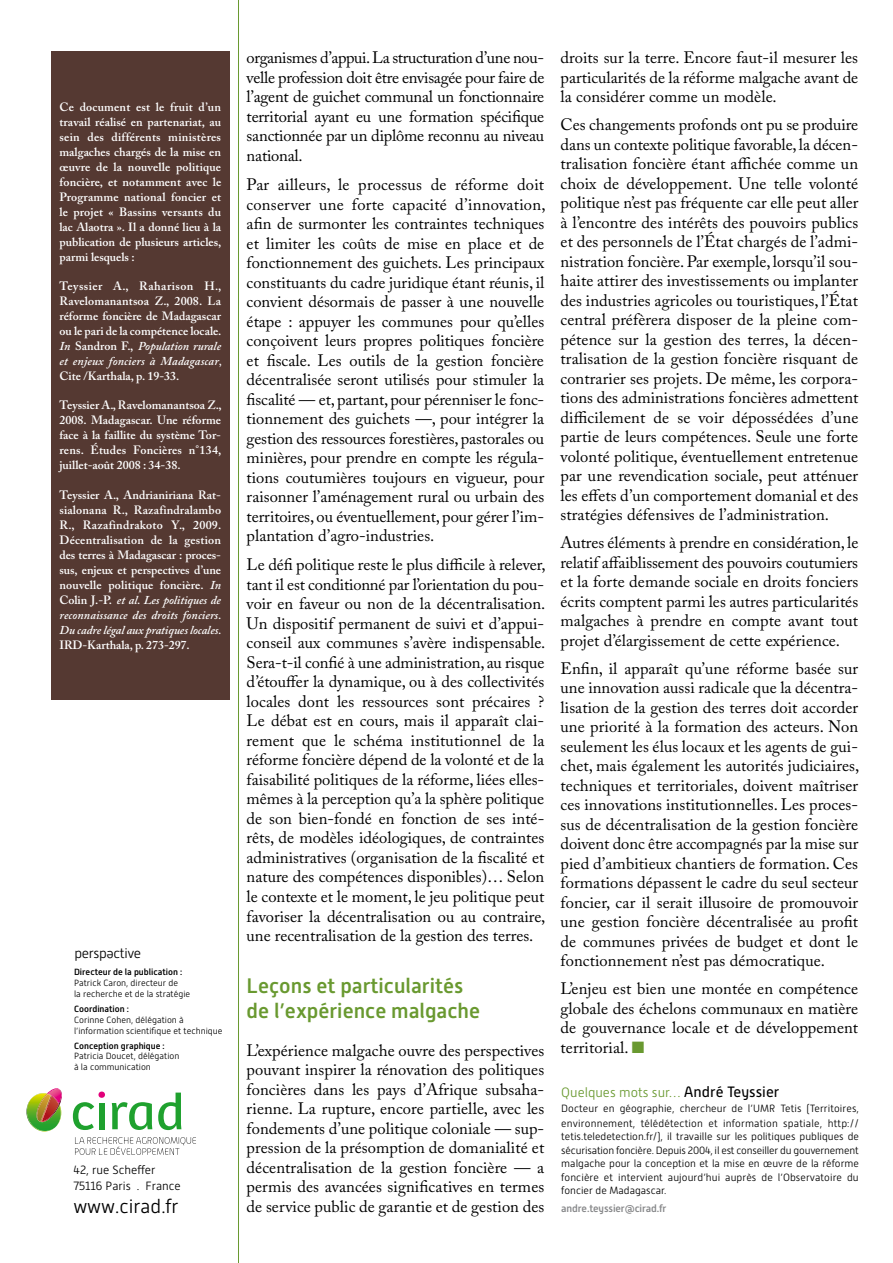
<style>
.page{position:relative;width:893px;height:1263px;background:#fff}
.page>*{position:absolute;margin:0;border:0;box-sizing:border-box;transform-origin:0 0}
.t1{font:500 21px/25.2px "Alwyn New";color:#699930}
.t2{font:300 19.5px "Alwyn New";color:#000}
.t3{font:16.5px/19.5px "Adobe Caslon Pro";letter-spacing:.005em;color:#000;text-align:justify}
.t4{font:300 13.95px "Alwyn New";letter-spacing:-.025em;color:#000}
.t5{font:300 13.5px "Alwyn New";color:#699930}
.t6{font:600 12px/15px "Adobe Caslon Pro";color:#fff;text-align:justify}
.t7{font:300 12px/16.5px "Alwyn New";color:#000}
.t8{font:300 10.5px/13.5px "Alwyn New";letter-spacing:.01em;color:#000}
.t9{font:500 10.5px "Alwyn New";letter-spacing:-.015em;color:#87888a}
.t10{font:300 9px/10.8px "Alwyn New";color:#000}
.t11{font:500 9px "Alwyn New";color:#000}
.s1{font-style:italic}
.s2{font-weight:400}
.s3{color:#fff}
.s4{color:#699930}
.s5{font-weight:400;font-size:15px;color:#000}
</style>
<div class="page">
<div style="left:51px;top:51px;width:179px;height:648px;background:#553932"></div>
<hr style="left:238px;top:0;width:1px;height:1263px;background:#699930">
<svg style="left:26px;top:1088px;width:36px;height:43px"></svg>
<svg style="left:73px;top:1102px;width:21px;height:28px"></svg>
<div style="left:99px;top:1103px;width:6px;height:26px;background:#1fa12e"></div>
<div style="left:98px;top:1091px;width:7px;height:7px;background:#e2007a;border-radius:50%"></div>
<svg style="left:112px;top:1102px;width:40px;height:28px"></svg>
<svg style="left:158px;top:1092px;width:23px;height:38px"></svg>
<svg style="left:75px;top:1137px;width:121px;height:18px"></svg>
<p class="t6" style="left:60px;top:99px;width:163px">Ce document est le fruit d’un travail réalisé en partenariat, au sein des différents ministères malgaches chargés de la mise en œuvre de la nouvelle politique foncière, et notamment avec le Programme national foncier et le projet « Bassins versants du lac Alaotra ». Il a donné lieu à la publication de plusieurs articles, parmi lesquels :</p>
<p class="t6" style="left:60px;top:278px;width:164px">Teyssier A., Raharison H., Ravelomanantsoa Z., 2008. La réforme foncière de Madagascar ou le pari de la compétence locale.<br><span class="s1">In</span> Sandron F., <span class="s1">Population rurale et enjeux fonciers à Madagascar</span><span class="s2">, </span>Cite /Karthala, p. 19-33.</p>
<p class="t6" style="left:60px;top:398px;width:164px">Teyssier A., Ravelomanantsoa Z., 2008. Madagascar. Une réforme face à la faillite du système Tor&shy;rens. Études Foncières n°134, juillet-août 2008 : 34-38.</p>
<p class="t6" style="left:60px;top:487px;width:163px">Teyssier A., Andrianiriana Rat&shy;sialonana R., Razafindralambo R., Razafindrakoto Y., 2009.<br>Décentralisation de la gestion des terres à Madagascar : proces&shy;sus, enjeux et perspectives d’une nouvelle politique foncière. <span class="s1">In </span>Colin J.-P. <span class="s1">et al. Les politiques de reconnaissance des droits fonciers.<br>Du cadre légal aux pratiques locales.</span></p>
<p class="t6" style="left:60px;top:637px;width:132px">IRD-Karthala, p. 273-297.</p>
<p class="t4" style="left:74px;top:945px;width:68px">persp<span class="s3">e</span>ctive</p>
<p class="t4" style="left:114px;top:963px;width:9px;rotate:-180deg">e</p>
<p class="t11" style="left:74px;top:967px;width:110px">Directeur de la publication :</p>
<p class="t10" style="left:74px;top:978px;width:118px">Patrick Caron, directeur de<br>la recherche et de la stratégie</p>
<p class="t11" style="left:74px;top:1004px;width:56px">Coordination :</p>
<p class="t10" style="left:74px;top:1014px;width:150px">Corinne Cohen, délégation à l’information scientifique et technique</p>
<p class="t11" style="left:74px;top:1040px;width:92px">Conception graphique :</p>
<p class="t10" style="left:74px;top:1051px;width:107px">Patricia Doucet, délégation à la communication</p>
<p class="t7" style="left:73px;top:1161px;width:109px">42, rue Scheffer<br>75116 Paris . France</p>
<p class="t2" style="left:73px;top:1195px;width:107px">www.cirad.fr</p>
<p class="t3" style="left:247px;top:48px;width:299px">organismes d’appui. La structuration d’une nou&shy;velle profession doit être envisagée pour faire de l’agent de guichet communal un fonctionnaire territorial ayant eu une formation spécifique sanctionnée par un diplôme reconnu au niveau national.</p>
<p class="t3" style="left:247px;top:175px;width:300px">Par ailleurs, le processus de réforme doit conserver une forte capacité d’innovation, afin de surmonter les contraintes techniques et limiter les coûts de mise en place et de fonctionnement des guichets. Les principaux constituants du cadre juridique étant réunis, il convient désormais de passer à une nouvelle étape : appuyer les communes pour qu’elles conçoivent leurs propres politiques foncière et fiscale. Les outils de la gestion foncière décentralisée seront utilisés pour stimuler la fiscalité — et, partant, pour pérenniser le fonc&shy;tionnement des guichets —, pour intégrer la gestion des ressources forestières, pastorales ou minières, pour prendre en compte les régula&shy;tions coutumières toujours en vigueur, pour raisonner l’aménagement rural ou urbain des territoires, ou éventuellement, pour gérer l’im&shy;plantation d’agro-industries.</p>
<p class="t3" style="left:247px;top:555px;width:300px">Le défi politique reste le plus difficile à relever, tant il est conditionné par l’orientation du pou&shy;voir en faveur ou non de la décentralisation.<br>Un dispositif permanent de suivi et d’appui&shy;conseil aux communes s’avère indispensable.<br>Sera-t-il confié à une administration, au risque d’étouffer la dynamique, ou à des collectivités locales dont les ressources sont précaires ?<br>Le débat est en cours, mais il apparaît clai&shy;rement que le schéma institutionnel de la réforme foncière dépend de la volonté et de la faisabilité politiques de la réforme, liées elles&shy;mêmes à la perception qu’a la sphère politique de son bien-fondé en fonction de ses inté&shy;rêts, de modèles idéologiques, de contraintes administratives (organisation de la fiscalité et nature des compétences disponibles)… Selon le contexte et le moment, le jeu politique peut favoriser la décentralisation ou au contraire, une recentralisation de la gestion des terres.</p>
<p class="t1" style="left:247px;top:973px;width:235px">Leçons et particularités de l’expérience malgache</p>
<p class="t3" style="left:247px;top:1040px;width:299px">L’expérience malgache ouvre des perspectives pouvant inspirer la rénovation des politiques foncières dans les pays d’Afrique subsaha&shy;rienne. La rupture, encore partielle, avec les fondements d’une politique coloniale — sup&shy;pression de la présomption de domanialité et décentralisation de la gestion foncière — a permis des avancées significatives en termes de service public de garantie et de gestion des</p>
<p class="t3" style="left:561px;top:48px;width:299px">droits sur la terre. Encore faut-il mesurer les particularités de la réforme malgache avant de la considérer comme un modèle.</p>
<p class="t3" style="left:561px;top:115px;width:299px">Ces changements profonds ont pu se produire dans un contexte politique favorable, la décen&shy;tralisation foncière étant affichée comme un choix de développement. Une telle volonté politique n’est pas fréquente car elle peut aller à l’encontre des intérêts des pouvoirs publics et des personnels de l’État chargés de l’admi&shy;nistration foncière. Par exemple, lorsqu’il sou&shy;haite attirer des investissements ou implanter des industries agricoles ou touristiques, l’État central préfèrera disposer de la pleine com&shy;pétence sur la gestion des terres, la décen&shy;tralisation de la gestion foncière risquant de contrarier ses projets. De même, les corpora&shy;tions des administrations foncières admettent difficilement de se voir dépossédées d’une partie de leurs compétences. Seule une forte volonté politique, éventuellement entretenue par une revendication sociale, peut atténuer les effets d’un comportement domanial et des stratégies défensives de l’administration.</p>
<p class="t3" style="left:561px;top:533px;width:299px">Autres éléments à prendre en considération, le relatif affaiblissement des pouvoirs coutumiers et la forte demande sociale en droits fonciers écrits comptent parmi les autres particularités malgaches à prendre en compte avant tout projet d’élargissement de cette expérience.</p>
<p class="t3" style="left:561px;top:658px;width:300px">Enfin, il apparaît qu’une réforme basée sur une innovation aussi radicale que la décentra&shy;lisation de la gestion des terres doit accorder une priorité à la formation des acteurs. Non seulement les élus locaux et les agents de gui&shy;chet, mais également les autorités judiciaires, techniques et territoriales, doivent maîtriser ces innovations institutionnelles. Les proces&shy;sus de décentralisation de la gestion foncière doivent donc être accompagnés par la mise sur pied d’ambitieux chantiers de formation. Ces formations dépassent le cadre du seul secteur foncier, car il serait illusoire de promouvoir une gestion foncière décentralisée au profit de communes privées de budget et dont le fonctionnement n’est pas démocratique.</p>
<p class="t3" style="left:561px;top:979px;width:299px">L’enjeu est bien une montée en compétence globale des échelons communaux en matière de gouvernance locale et de développement territorial. <span class="s4">■</span></p>
<p class="t5" style="left:561px;top:1084px;width:220px">Quelques mots sur… <span class="s5">André Teyssier</span></p>
<p class="t8" style="left:561px;top:1100px;width:299px;line-height:15px">Docteur en géographie, chercheur de l’UMR Tetis (Territoires, environnement, télédétection et information spatiale, http://</p>
<p class="t8" style="left:561px;top:1130px;width:299px;text-align:justify">tetis.teledetection.fr/), il travaille sur les politiques publiques de sécurisation foncière. Depuis 2004, il est conseiller du gouvernement malgache pour la conception et la mise en œuvre de la réforme foncière et intervient aujourd’hui auprès de l’Observatoire du foncier de Madagascar.</p>
<p class="t9" style="left:561px;top:1202px;width:107px">andre.teyssier@cirad.fr</p>
</div>
